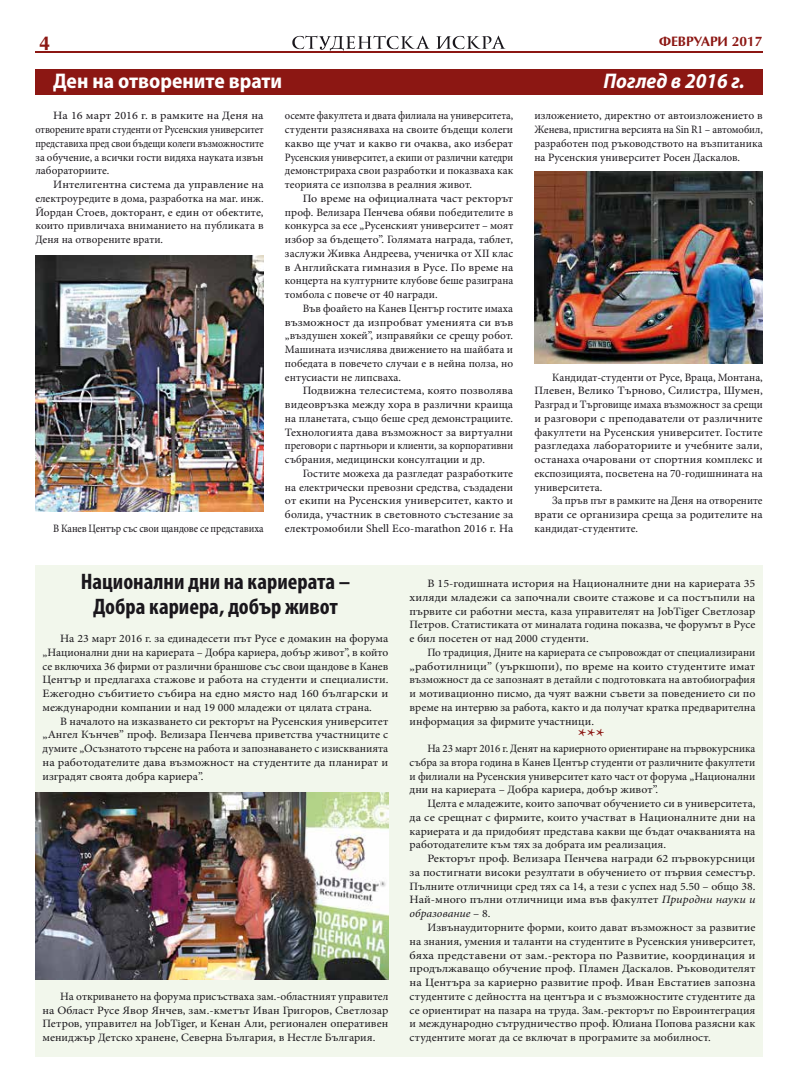
<style>
.page{position:relative;width:798px;height:1092px;background:#fff}
.page>*{position:absolute;margin:0;border:0;box-sizing:border-box;transform-origin:0 0}
.t1{font:700 condensed 22.5px/25px "Myriad Pro";color:#1a171c;text-align:center}
.t2{font:700 semi-condensed 21.25px "Myriad Pro";color:#fff}
.t3{font:italic 700 semi-condensed 21.25px "Myriad Pro";color:#fff}
.t4{font:21.25px "Minion Pro";color:#8c1713;scale:1.05 1}
.t5{font:700 20px "AG Opus C";color:#8c1713}
.t6{font:700 13.75px "AG Opus C";color:#8c1713}
.t7{font:11.25px/13.8px "Minion Pro";color:#1a171c;text-align:justify}
.t8{font:11.25px/13.8px "Minion Pro";color:#1a171c;text-align:justify;scale:1.06 1}
.t9{font:11.25px/13.8px "Minion Pro";color:#1a171c;text-align:justify;scale:1.04 1}
.t10{font:11.25px/13.8px "Minion Pro";color:#1a171c;text-align:justify;scale:1.07 1}
.t11{font:11.25px/13.8px "Minion Pro";color:#1a171c;text-align:justify;scale:.94 1}
.t12{font:11.25px/13.8px "Minion Pro";color:#1a171c;text-align:justify;scale:1.09 1}
.t13{font:11.25px/13.8px "Minion Pro";color:#1a171c;text-align:justify;scale:1.08 1}
.t14{font:11.25px "Minion Pro";color:#1a171c;scale:.91 1}
.s1{font-style:italic}
</style>
<div class="page">
<svg style="left:436px;top:36px;width:69px;height:13px"></svg>
<svg style="left:292px;top:35px;width:138px;height:17px"></svg>
<hr style="left:35px;top:52px;width:727px;height:1px;background:#8c1713">
<div style="left:35px;top:69px;width:727px;height:26px;background:#8c1713"></div>
<div style="left:35px;top:565px;width:727px;height:491px;background:#f2f7ec"></div>
<img style="left:35px;top:792px;width:353px;height:187px">
<img style="left:35px;top:256px;width:228px;height:255px">
<img style="left:534px;top:172px;width:228px;height:191px">
<h3 class="t5" style="left:39px;top:31px;width:13px">4</h3>
<p class="t6" style="left:658px;top:33px;width:105px">ФЕВРУАРИ 2017</p>
<h2 class="t2" style="left:53px;top:67px;width:230px">Ден на отворените врати</h2>
<h2 class="t3" style="left:603px;top:67px;width:143px">Поглед в 2016 г.</h2>
<p class="t13" style="left:35px;top:109px;width:213px;text-indent:18px">На 16 март 2016 г. в рамките на Деня на отворените врати студенти от Русенския университет представиха пред свои бъдещи колеги възможностите за обучение, а всички гости видяха науката извън лабораториите.</p>
<p class="t10" style="left:35px;top:178px;width:215px;text-indent:18px">Интелигентна система да управление на електроуредите в дома, разработка на маг. инж.<br>Йордан Стоев, докторант, е един от обектите, които привличаха вниманието на публиката в Деня на отворените врати.</p>
<p class="t14" style="left:53px;top:521px;width:233px">В Канев Център със свои щандове се представиха</p>
<p class="t11" style="left:285px;top:109px;width:244px">осемте факултета и двата филиала на университета, студенти разясняваха на своите бъдещи колеги какво ще учат и какво ги очаква, ако изберат Русенския университет, а екипи от различни катедри демонстрираха свои разработки и показваха как теорията се използва в реалния живот.</p>
<p class="t8" style="left:285px;top:191px;width:217px;text-indent:18px">По време на официалната част ректорът проф. Велизара Пенчева обяви победителите в конкурса за есе „Русенският университет – моят избор за бъдещето”. Голямата награда, таблет, заслужи Живка Андреева, ученичка от XII клас в Английската гимназия в Русе. По време на концерта на културните клубове беше разиграна томбола с повече от 40 награди.</p>
<p class="t7" style="left:285px;top:301px;width:230px;text-indent:18px">Във фоайето на Канев Център гостите имаха възможност да изпробват уменията си във „въздушен хокей”, изправяйки се срещу робот.<br>Машината изчислява движението на шайбата и победата в повечето случаи е в нейна полза, но ентусиасти не липсваха.</p>
<p class="t8" style="left:285px;top:384px;width:217px;text-indent:18px">Подвижна телесистема, която позволява видеовръзка между хора в различни краища на планетата, също беше сред демонстрациите.<br>Технологията дава възможност за виртуални преговори с партньори и клиенти, за корпоративни събрания, медицински консултации и др.</p>
<p class="t7" style="left:285px;top:466px;width:230px;text-indent:18px">Гостите можеха да разгледат разработките на електрически превозни средства, създадени от екипи на Русенския университет, както и болида, участник в световното състезание за електромобили Shell Eco-marathon 2016 г. На</p>
<p class="t7" style="left:534px;top:109px;width:230px">изложението, директно от автоизложението в Женева, пристигна версията на Sin R1 – автомобил, разработен под ръководството на възпитаника на Русенския университет Росен Даскалов.</p>
<p class="t7" style="left:534px;top:370px;width:230px;text-indent:18px">Кандидат-студенти от Русе, Враца, Монтана, Плевен, Велико Търново, Силистра, Шумен, Разград и Търговище имаха възможност за срещи и разговори с преподаватели от различните факултети на Русенския университет. Гостите разгледаха лабораториите и учебните зали, останаха очаровани от спортния комплекс и експозицията, посветена на 70-годишнината на университета.</p>
<p class="t7" style="left:534px;top:494px;width:230px;text-indent:18px">За пръв път в рамките на Деня на отворените врати се организира среща за родителите на кандидат-студентите.</p>
<h1 class="t1" style="left:81px;top:569px;width:271px">Национални дни на кариерата –<br>Добра кариера, добър живот</h1>
<p class="t8" style="left:43px;top:631px;width:328px;text-indent:18px">На 23 март 2016 г. за единадесети път Русе е домакин на форума „Национални дни на кариерата – Добра кариера, добър живот”, в който се включиха 36 фирми от различни браншове със свои щандове в Канев Център и предлагаха стажове и работа на студенти и специалисти.<br>Ежегодно събитието събира на едно място над 160 български и международни компании и над 19 000 младежи от цялата страна.</p>
<p class="t9" style="left:43px;top:714px;width:334px;text-indent:18px">В началото на изказването си ректорът на Русенския университет „Ангел Кънчев” проф. Велизара Пенчева приветства участниците с думите „Осъзнатото търсене на работа и запознаването с изискванията на работодателите дава възможност на студентите да планират и изградят своята добра кариера”.</p>
<p class="t7" style="left:43px;top:989px;width:347px;text-indent:18px">На откриването на форума присъстваха зам.-областният управител на Област Русе Явор Янчев, зам.-кметът Иван Григоров, Светлозар Петров, управител на JobTiger, и Кенан Али, регионален оперативен мениджър Детско хранене, Северна България, в Нестле България.</p>
<p class="t10" style="left:409px;top:576px;width:324px;text-indent:18px">В 15-годишната история на Националните дни на кариерата 35 хиляди младежи са започнали своите стажове и са постъпили на първите си работни места, каза управителят на JobTiger Светлозар Петров. Статистиката от миналата година показва, че форумът в Русе е бил посетен от над 2000 студенти.</p>
<p class="t7" style="left:409px;top:645px;width:347px;text-indent:18px">По традиция, Дните на кариерата се съпровождат от специализирани „работилници” (уъркшопи), по време на които студентите имат възможност да се запознаят в детайли с подготовката на автобиография и мотивационно писмо, да чуят важни съвети за поведението си по време на интервю за работа, както и да получат кратка предварителна информация за фирмите участници.</p>
<h2 class="t4" style="left:577px;top:722px;width:27px">***</h2>
<p class="t7" style="left:409px;top:741px;width:347px;text-indent:18px">На 23 март 2016 г. Денят на кариерното ориентиране на първокурсника събра за втора година в Канев Център студенти от различните факултети и филиали на Русенския университет като част от форума „Национални дни на кариерата – Добра кариера, добър живот”.</p>
<p class="t9" style="left:409px;top:796px;width:334px;text-indent:18px">Целта е младежите, които започват обучението си в университета, да се срещнат с фирмите, които участват в Националните дни на кариерата и да придобият представа какви ще бъдат очакванията на работодателите към тях за добрата им реализация.</p>
<p class="t12" style="left:409px;top:851px;width:319px;text-indent:18px">Ректорът проф. Велизара Пенчева награди 62 първокурсници за постигнати високи резултати в обучението от първия семестър.<br>Пълните отличници сред тях са 14, а тези с успех над 5.50 – общо 38.<br>Най-много пълни отличници има във факултет <span class="s1">Природни науки и образование</span> – 8.</p>
<p class="t8" style="left:409px;top:920px;width:328px;text-indent:18px">Извънаудиторните форми, които дават възможност за развитие на знания, умения и таланти на студентите в Русенския университет, бяха представени от зам.-ректора по Развитие, координация и продължаващо обучение проф. Пламен Даскалов. Ръководителят на Центъра за кариерно развитие проф. Иван Евстатиев запозна студентите с дейността на центъра и с възможностите студентите да се ориентират на пазара на труда. Зам.-ректорът по Евроинтеграция и международно сътрудничество проф. Юлиана Попова разясни как студентите могат да се включат в програмите за мобилност.</p>
</div>
